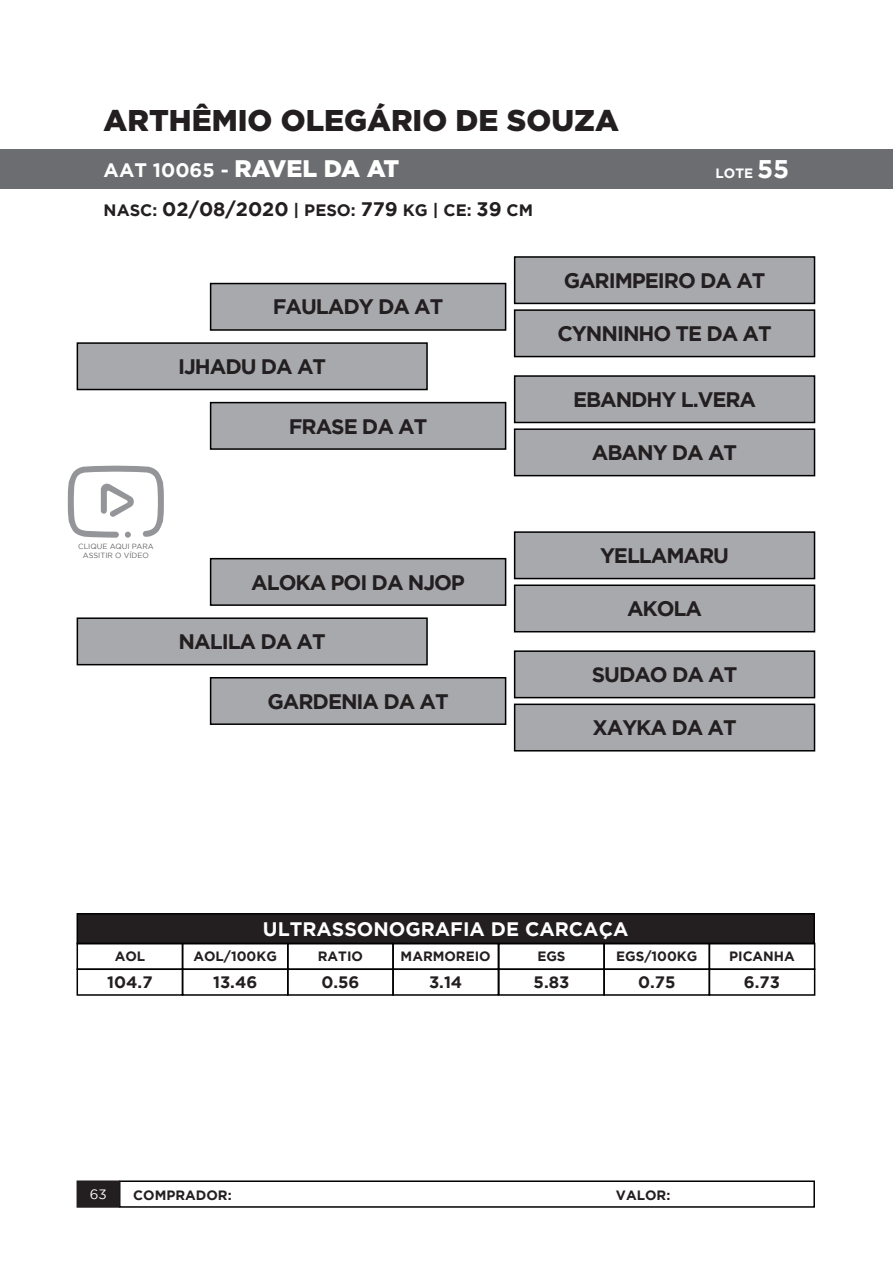
<style>
.page{position:relative;width:893px;height:1263px;background:#fff}
.page>*{position:absolute;margin:0;border:0;box-sizing:border-box;transform-origin:0 0}
.t1{font:900 30px "Gotham";color:#231f20}
.t2{font:700 21px "Gotham";letter-spacing:-.05em;color:#231f20}
.t3{font:700 19.5px "Gotham";color:#fff}
.t4{font:700 16.5px "Gotham";color:#231f20}
.t5{font:700 13.5px "Gotham";color:#231f20}
.t6{font:700 13.5px "Gotham";color:#fff}
.t7{font:13.5px "Gotham";color:#fff}
.t8{font:7.5px "Gotham";color:#636366}
.s1{font-weight:900;font-size:24px}
.s2{font-size:25.5px}
.s3{font-size:19.5px}
</style>
<div class="page">
<div style="left:119px;top:1180px;width:696px;height:28px;border:2px solid #000"></div>
<div style="left:77px;top:1181px;width:42px;height:26px;background:#231f20"></div>
<div style="left:77px;top:1180px;width:43px;height:28px;border:2px solid #231f20"></div>
<div style="left:0;top:149px;width:893px;height:40px;background:#6c6d70"></div>
<div style="left:77px;top:914px;width:737px;height:29px;background:#231f20"></div>
<div style="left:77px;top:913px;width:738px;height:31px;border:2px solid #000"></div>
<div style="left:77px;top:943px;width:106px;height:27px;border:2px solid #000"></div>
<div style="left:498px;top:943px;width:107px;height:27px;border:2px solid #000"></div>
<div style="left:287px;top:943px;width:107px;height:27px;border:2px solid #000"></div>
<div style="left:709px;top:943px;width:106px;height:27px;border:2px solid #000"></div>
<div style="left:182px;top:943px;width:107px;height:27px;border:2px solid #000"></div>
<div style="left:603px;top:943px;width:107px;height:27px;border:2px solid #000"></div>
<div style="left:392px;top:943px;width:107px;height:27px;border:2px solid #000"></div>
<div style="left:77px;top:968px;width:106px;height:28px;border:2px solid #000"></div>
<div style="left:498px;top:968px;width:107px;height:28px;border:2px solid #000"></div>
<div style="left:287px;top:968px;width:107px;height:28px;border:2px solid #000"></div>
<div style="left:709px;top:968px;width:106px;height:28px;border:2px solid #000"></div>
<div style="left:182px;top:968px;width:107px;height:28px;border:2px solid #000"></div>
<div style="left:603px;top:968px;width:107px;height:28px;border:2px solid #000"></div>
<div style="left:392px;top:968px;width:107px;height:28px;border:2px solid #000"></div>
<div style="left:77px;top:343px;width:350px;height:46px;background:#a8a9ad"></div>
<div style="left:77px;top:342px;width:351px;height:48px;border:2px solid #000"></div>
<div style="left:77px;top:618px;width:350px;height:47px;background:#a8a9ad"></div>
<div style="left:77px;top:617px;width:351px;height:48px;border:2px solid #000"></div>
<div style="left:211px;top:284px;width:295px;height:46px;background:#a8a9ad"></div>
<div style="left:210px;top:283px;width:296px;height:48px;border:2px solid #000"></div>
<div style="left:515px;top:257px;width:299px;height:46px;background:#a8a9ad"></div>
<div style="left:514px;top:256px;width:301px;height:48px;border:2px solid #000"></div>
<div style="left:515px;top:310px;width:299px;height:47px;background:#a8a9ad"></div>
<div style="left:514px;top:309px;width:301px;height:48px;border:2px solid #000"></div>
<div style="left:515px;top:376px;width:299px;height:46px;background:#a8a9ad"></div>
<div style="left:514px;top:375px;width:301px;height:48px;border:2px solid #000"></div>
<div style="left:515px;top:429px;width:299px;height:47px;background:#a8a9ad"></div>
<div style="left:514px;top:428px;width:301px;height:48px;border:2px solid #000"></div>
<div style="left:211px;top:403px;width:295px;height:46px;background:#a8a9ad"></div>
<div style="left:210px;top:402px;width:296px;height:48px;border:2px solid #000"></div>
<div style="left:211px;top:559px;width:295px;height:46px;background:#a8a9ad"></div>
<div style="left:210px;top:558px;width:296px;height:48px;border:2px solid #000"></div>
<div style="left:515px;top:532px;width:299px;height:46px;background:#a8a9ad"></div>
<div style="left:514px;top:531px;width:301px;height:48px;border:2px solid #000"></div>
<div style="left:515px;top:585px;width:299px;height:47px;background:#a8a9ad"></div>
<div style="left:514px;top:584px;width:301px;height:48px;border:2px solid #000"></div>
<div style="left:515px;top:651px;width:299px;height:47px;background:#a8a9ad"></div>
<div style="left:514px;top:650px;width:301px;height:48px;border:2px solid #000"></div>
<div style="left:515px;top:704px;width:299px;height:47px;background:#a8a9ad"></div>
<div style="left:514px;top:703px;width:301px;height:48px;border:2px solid #000"></div>
<div style="left:211px;top:678px;width:295px;height:46px;background:#a8a9ad"></div>
<div style="left:210px;top:677px;width:296px;height:48px;border:2px solid #000"></div>
<svg style="left:68px;top:466px;width:96px;height:72px"></svg>
<p class="t1" style="left:104px;top:103px;width:517px">ARTHÊMIO OLEGÁRIO DE SOUZA</p>
<p class="t3" style="left:104px;top:159px;width:297px">AAT 10065 - <span class="s1">RAVEL DA AT</span></p>
<p class="t6" style="left:716px;top:165px;width:75px">LOTE <span class="s2">55</span></p>
<p class="t4" style="left:104px;top:201px;width:431px">NASC: <span class="s3">02/08/2020</span> | PESO: <span class="s3">779</span> KG | CE: <span class="s3">39</span> CM</p>
<p class="t2" style="left:273px;top:295px;width:172px">FAULADY DA AT</p>
<p class="t2" style="left:178px;top:354px;width:150px">IJHADU DA AT</p>
<p class="t2" style="left:289px;top:414px;width:140px">FRASE DA AT</p>
<p class="t2" style="left:564px;top:268px;width:203px">GARIMPEIRO DA AT</p>
<p class="t2" style="left:557px;top:321px;width:216px">CYNNINHO TE DA AT</p>
<p class="t2" style="left:573px;top:387px;width:185px">EBANDHY L.VERA</p>
<p class="t2" style="left:592px;top:440px;width:147px">ABANY DA AT</p>
<p class="t8" style="left:78px;top:542px;width:77px">CLIQUE AQUI PARA</p>
<p class="t8" style="left:83px;top:551px;width:67px">ASSITIR O VÍDEO</p>
<p class="t2" style="left:251px;top:570px;width:215px">ALOKA POI DA NJOP</p>
<p class="t2" style="left:179px;top:629px;width:149px">NALILA DA AT</p>
<p class="t2" style="left:268px;top:689px;width:183px">GARDENIA DA AT</p>
<p class="t2" style="left:600px;top:543px;width:131px">YELLAMARU</p>
<p class="t2" style="left:627px;top:597px;width:77px">AKOLA</p>
<p class="t2" style="left:592px;top:662px;width:147px">SUDAO DA AT</p>
<p class="t2" style="left:592px;top:716px;width:146px">XAYKA DA AT</p>
<p class="t3" style="left:263px;top:917px;width:367px">ULTRASSONOGRAFIA DE CARCAÇA</p>
<p class="t5" style="left:115px;top:949px;width:32px">AOL</p>
<p class="t5" style="left:193px;top:949px;width:85px">AOL/100KG</p>
<p class="t5" style="left:318px;top:949px;width:47px">RATIO</p>
<p class="t5" style="left:401px;top:949px;width:92px">MARMOREIO</p>
<p class="t5" style="left:537px;top:949px;width:30px">EGS</p>
<p class="t5" style="left:616px;top:949px;width:83px">EGS/100KG</p>
<p class="t5" style="left:729px;top:949px;width:67px">PICANHA</p>
<p class="t4" style="left:107px;top:973px;width:47px">104.7</p>
<p class="t4" style="left:213px;top:973px;width:46px">13.46</p>
<p class="t4" style="left:321px;top:973px;width:40px">0.56</p>
<p class="t4" style="left:429px;top:973px;width:35px">3.14</p>
<p class="t4" style="left:534px;top:973px;width:37px">5.83</p>
<p class="t4" style="left:638px;top:973px;width:39px">0.75</p>
<p class="t4" style="left:744px;top:973px;width:38px">6.73</p>
<p class="t7" style="left:90px;top:1187px;width:18px">63</p>
<p class="t5" style="left:133px;top:1187px;width:100px">COMPRADOR:</p>
<p class="t5" style="left:616px;top:1187px;width:56px">VALOR:</p>
</div>
